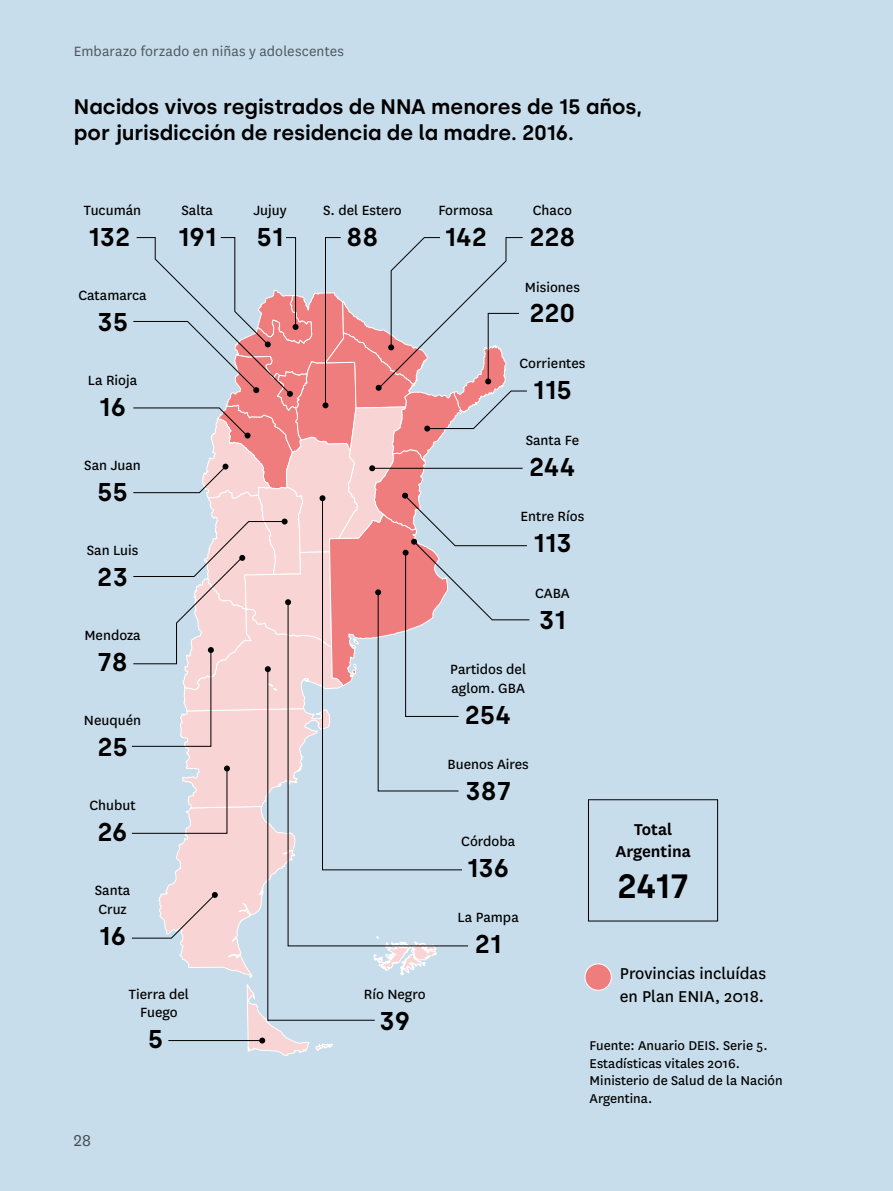
<style>
.page{position:relative;width:893px;height:1191px;background:#c8ddeb}
.page>*{position:absolute;margin:0;border:0;box-sizing:border-box;transform-origin:0 0}
.t1{font:600 33.6px "Silka";color:#000}
.t2{font:600 25.72px "Silka";color:#000}
.t3{font:600 21px/26.2px "Silka";letter-spacing:-.005em;color:#000}
.t4{font:18.38px/22.8px "National";color:#000}
.t5{font:600 18.38px/22.8px "National";color:#000;text-align:center}
.t6{font:18.38px "National";color:#58595b}
.t7{font:15.75px "National";letter-spacing:.01em;color:#636466}
.t8{font:15.58px/18.4px "National";color:#000}
.t9{font:14.88px/17.5px "National";color:#000}
</style>
<div class="page">
<div style="left:588px;top:799px;width:130px;height:122px;border:1px solid #000"></div>
<div style="left:585px;top:964px;width:26px;height:26px;background:#ef7d7e;border-radius:50%"></div>
<div style="left:584px;top:963px;width:28px;height:27px;border:1px solid #fff;border-radius:50%"></div>
<svg style="left:131px;top:237px;width:399px;height:819px"></svg>
<p class="t7" style="left:74px;top:41px;width:272px">Embarazo forzado en niñas y adolescentes</p>
<h3 class="t3" style="left:74px;top:93px;width:570px">Nacidos vivos registrados de NNA menores de 15 años, por jurisdicción de residencia de la madre. 2016.</h3>
<p class="t8" style="left:84px;top:200px;width:59px">Tucumán</p>
<h2 class="t2" style="left:88px;top:222px;width:43px">132</h2>
<p class="t8" style="left:78px;top:285px;width:70px">Catamarca</p>
<h2 class="t2" style="left:97px;top:307px;width:32px">35</h2>
<p class="t8" style="left:88px;top:370px;width:51px">La Rioja</p>
<h2 class="t2" style="left:99px;top:392px;width:29px">16</h2>
<p class="t8" style="left:84px;top:455px;width:58px">San Juan</p>
<h2 class="t2" style="left:97px;top:477px;width:32px">55</h2>
<p class="t8" style="left:87px;top:540px;width:53px">San Luis</p>
<h2 class="t2" style="left:97px;top:562px;width:32px">23</h2>
<p class="t8" style="left:84px;top:625px;width:58px">Mendoza</p>
<h2 class="t2" style="left:97px;top:647px;width:32px">78</h2>
<p class="t8" style="left:84px;top:710px;width:59px">Neuquén</p>
<h2 class="t2" style="left:97px;top:732px;width:32px">25</h2>
<p class="t8" style="left:89px;top:795px;width:48px">Chubut</p>
<h2 class="t2" style="left:97px;top:817px;width:32px">26</h2>
<p class="t8" style="left:95px;top:880px;width:37px">Santa<br>Cruz</p>
<h2 class="t2" style="left:99px;top:920px;width:29px">16</h2>
<p class="t8" style="left:181px;top:200px;width:33px">Salta</p>
<h2 class="t2" style="left:178px;top:222px;width:41px">191</h2>
<p class="t6" style="left:74px;top:1128px;width:18px">28</p>
<p class="t8" style="left:129px;top:984px;width:61px;text-align:center">Tierra del<br>Fuego</p>
<h2 class="t2" style="left:148px;top:1023px;width:17px">5</h2>
<p class="t8" style="left:253px;top:200px;width:35px">Jujuy</p>
<h2 class="t2" style="left:256px;top:222px;width:29px">51</h2>
<p class="t8" style="left:323px;top:200px;width:80px">S. del Estero</p>
<h2 class="t2" style="left:347px;top:222px;width:33px">88</h2>
<p class="t8" style="left:364px;top:984px;width:63px">Río Negro</p>
<h2 class="t2" style="left:379px;top:1005px;width:33px">39</h2>
<p class="t8" style="left:438px;top:200px;width:56px">Formosa</p>
<h2 class="t2" style="left:444px;top:222px;width:44px">142</h2>
<p class="t8" style="left:533px;top:200px;width:41px">Chaco</p>
<h2 class="t2" style="left:529px;top:222px;width:48px">228</h2>
<p class="t8" style="left:525px;top:277px;width:56px">Misiones</p>
<h2 class="t2" style="left:529px;top:298px;width:47px">220</h2>
<p class="t8" style="left:519px;top:353px;width:68px">Corrientes</p>
<h2 class="t2" style="left:533px;top:375px;width:41px">115</h2>
<p class="t8" style="left:526px;top:430px;width:55px">Santa Fe</p>
<h2 class="t2" style="left:529px;top:451px;width:48px">244</h2>
<p class="t8" style="left:521px;top:506px;width:65px">Entre Ríos</p>
<h2 class="t2" style="left:533px;top:528px;width:40px">113</h2>
<p class="t8" style="left:535px;top:583px;width:36px">CABA</p>
<h2 class="t2" style="left:539px;top:604px;width:29px">31</h2>
<p class="t8" style="left:450px;top:659px;width:77px">Partidos del aglom. GBA</p>
<h2 class="t2" style="left:465px;top:699px;width:48px">254</h2>
<p class="t8" style="left:448px;top:754px;width:83px">Buenos Aires</p>
<h2 class="t2" style="left:465px;top:775px;width:47px">387</h2>
<p class="t8" style="left:461px;top:831px;width:55px">Córdoba</p>
<h2 class="t2" style="left:467px;top:852px;width:44px">136</h2>
<p class="t8" style="left:458px;top:907px;width:63px">La Pampa</p>
<h2 class="t2" style="left:475px;top:929px;width:28px">21</h2>
<p class="t5" style="left:615px;top:816px;width:77px">Total<br>Argentina</p>
<h1 class="t1" style="left:617px;top:866px;width:73px">2417</h1>
<p class="t4" style="left:620px;top:961px;width:148px">Provincias incluídas en Plan ENIA, 2018.</p>
<p class="t9" style="left:590px;top:1036px;width:195px">Fuente: Anuario DEIS. Serie 5.<br>Estadísticas vitales 2016.<br>Ministerio de Salud de la Nación<br>Argentina.</p>
</div>
